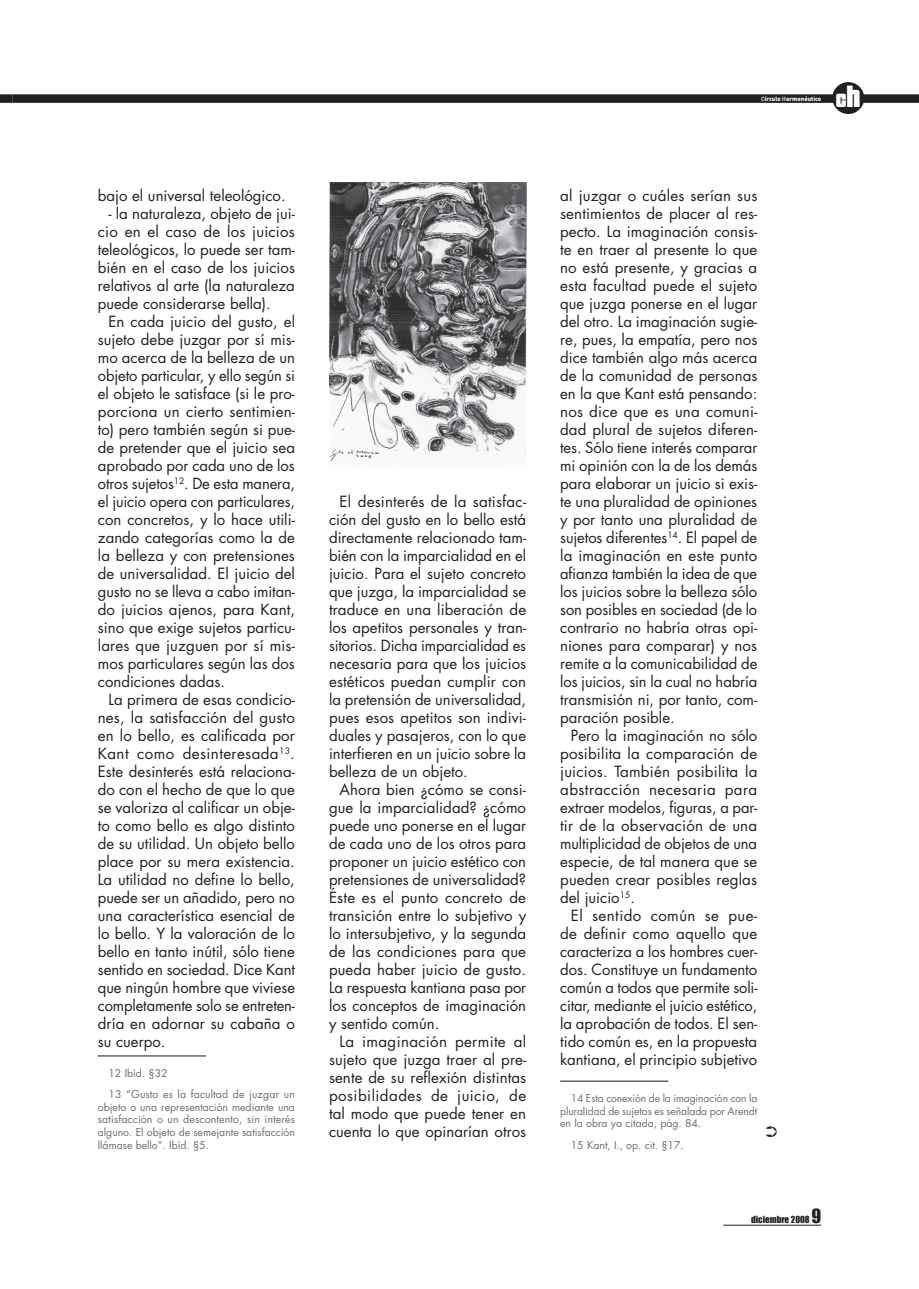
<style>
.page{position:relative;width:919px;height:1289px;background:#fff}
.page>*{position:absolute;margin:0;border:0;box-sizing:border-box;transform-origin:0 0}
.t1{font:21px "Pricedown";color:#fff}
.t2{font:15px/18px "Futura";color:#231f20;text-align:justify}
.t3{font:10.5px/12.6px "Futura";color:#6c6d70;text-align:justify}
.t4{font:9px "Impact";color:#231f20}
.t5{font:900 6px "DIN";color:#fff}
.s1{color:#bcbdc0}
.s2{font-size:27px}
.s3{font-size:18px}
</style>
<div class="page">
<div style="left:0;top:94px;width:13px;height:9px;background:#231f20"></div>
<div style="left:13px;top:94px;width:905px;height:9px;background:#231f20"></div>
<div style="left:832px;top:82px;width:32px;height:32px;background:#231f20;border-radius:50%"></div>
<hr style="left:723px;top:1224px;width:98px;height:1px;background:#231f20">
<hr style="left:98px;top:1055px;width:108px;height:1px;background:#231f20">
<hr style="left:560px;top:1080px;width:108px;height:1px;background:#231f20">
<img style="left:329px;top:183px;width:197px;height:282px">
<p class="t2" style="left:98px;top:186px;width:189px">bajo el universal teleológico.</p>
<p class="t2" style="left:98px;top:204px;width:199px;text-indent:11px">- la naturaleza, objeto de jui&shy;cio en el caso de los juicios teleológicos, lo puede ser tam&shy;bién en el caso de los juicios relativos al arte (la naturaleza puede considerarse bella).</p>
<p class="t2" style="left:98px;top:312px;width:199px;text-indent:11px">En cada juicio del gusto, el sujeto debe juzgar por sí mis&shy;mo acerca de la belleza de un objeto particular, y ello según si el objeto le satisface (si le pro&shy;porciona un cierto sentimien&shy;to) pero también según si pue&shy;de pretender que el juicio sea aprobado por cada uno de los otros sujetos<sup>12</sup>. De esta manera, el juicio opera con particulares, con concretos, y lo hace utili&shy;zando categorías como la de la belleza y con pretensiones de universalidad. El juicio del gusto no se lleva a cabo imitan&shy;do juicios ajenos, para Kant, sino que exige sujetos particu&shy;lares que juzguen por sí mis&shy;mos particulares según las dos condiciones dadas.</p>
<p class="t2" style="left:98px;top:690px;width:199px;text-indent:11px">La primera de esas condicio&shy;nes, la satisfacción del gusto en lo bello, es calificada por Kant como desinteresada<sup>13</sup>.<br>Este desinterés está relaciona&shy;do con el hecho de que lo que se valoriza al calificar un obje&shy;to como bello es algo distinto de su utilidad. Un objeto bello place por su mera existencia.<br>La utilidad no define lo bello, puede ser un añadido, pero no una característica esencial de lo bello. Y la valoración de lo bello en tanto inútil, sólo tiene sentido en sociedad. Dice Kant que ningún hombre que viviese completamente solo se entreten&shy;dría en adornar su cabaña o su cuerpo.</p>
<p class="t3" style="left:108px;top:1062px;width:188px;line-height:21.1px">12 Ibíd. §32<br>13 “Gusto es la facultad de juzgar un</p>
<p class="t3" style="left:98px;top:1100px;width:199px">objeto o una representación mediante una satisfacción o un descontento, sin interés alguno. El objeto de semejante satisfacción llámase bello”. Ibíd. §5.</p>
<p class="t2" style="left:329px;top:492px;width:199px;text-indent:11px">El desinterés de la satisfac&shy;ción del gusto en lo bello está directamente relacionado tam&shy;bién con la imparcialidad en el juicio. Para el sujeto concreto que juzga, la imparcialidad se traduce en una liberación de los apetitos personales y tran&shy;sitorios. Dicha imparcialidad es necesaria para que los juicios estéticos puedan cumplir con la pretensión de universalidad, pues esos apetitos son indivi&shy;duales y pasajeros, con lo que interfieren en un juicio sobre la belleza de un objeto.</p>
<p class="t2" style="left:329px;top:780px;width:199px;text-indent:11px">Ahora bien ¿cómo se consi&shy;gue la imparcialidad? ¿cómo puede uno ponerse en el lugar de cada uno de los otros para proponer un juicio estético con pretensiones de universalidad?<br>Éste es el punto concreto de transición entre lo subjetivo y lo intersubjetivo, y la segunda de las condiciones para que pueda haber juicio de gusto.<br>La respuesta kantiana pasa por los conceptos de imaginación y sentido común.</p>
<p class="t2" style="left:329px;top:1032px;width:199px;text-indent:11px">La imaginación permite al sujeto que juzga traer al pre&shy;sente de su reflexión distintas posibilidades de juicio, de tal modo que puede tener en cuenta lo que opinarían otros</p>
<p class="t5" style="left:761px;top:95px;width:62px"><span class="s1">C</span>írculo <span class="s1">H</span>ermenéutico</p>
<h1 class="t1" style="left:835px;top:90px;width:26px">c<span class="s2">h</span></h1>
<p class="t2" style="left:560px;top:186px;width:199px">al juzgar o cuáles serían sus sentimientos de placer al res&shy;pecto. La imaginación consis&shy;te en traer al presente lo que no está presente, y gracias a esta facultad puede el sujeto que juzga ponerse en el lugar del otro. La imaginación sugie&shy;re, pues, la empatía, pero nos dice también algo más acerca de la comunidad de personas en la que Kant está pensando: nos dice que es una comuni&shy;dad plural de sujetos diferen&shy;tes. Sólo tiene interés comparar mi opinión con la de los demás para elaborar un juicio si exis&shy;te una pluralidad de opiniones y por tanto una pluralidad de sujetos diferentes<sup>14</sup>. El papel de la imaginación en este punto afianza también la idea de que los juicios sobre la belleza sólo son posibles en sociedad (de lo contrario no habría otras opi&shy;niones para comparar) y nos remite a la comunicabilidad de los juicios, sin la cual no habría transmisión ni, por tanto, com&shy;paración posible.</p>
<p class="t2" style="left:560px;top:726px;width:199px;text-indent:11px">Pero la imaginación no sólo posibilita la comparación de juicios. También posibilita la abstracción necesaria para extraer modelos, figuras, a par&shy;tir de la observación de una multiplicidad de objetos de una especie, de tal manera que se pueden crear posibles reglas del juicio<sup>15</sup>.</p>
<p class="t2" style="left:560px;top:906px;width:199px;text-indent:11px">El sentido común se pue&shy;de definir como aquello que caracteriza a los hombres cuer&shy;dos. Constituye un fundamento común a todos que permite soli&shy;citar, mediante el juicio estético, la aprobación de todos. El sen&shy;tido común es, en la propuesta kantiana, el principio subjetivo</p>
<p class="t3" style="left:560px;top:1091px;width:199px;text-indent:11px">14 Esta conexión de la imaginación con la pluralidad de sujetos es señalada por Arendt en la obra ya citada, pág. 84.</p>
<p class="t3" style="left:570px;top:1138px;width:114px">15 Kant, I., op. cit. §17.</p>
<p class="t4" style="left:751px;top:1212px;width:72px">diciembre 2008 <span class="s3">9</span></p>
</div>
